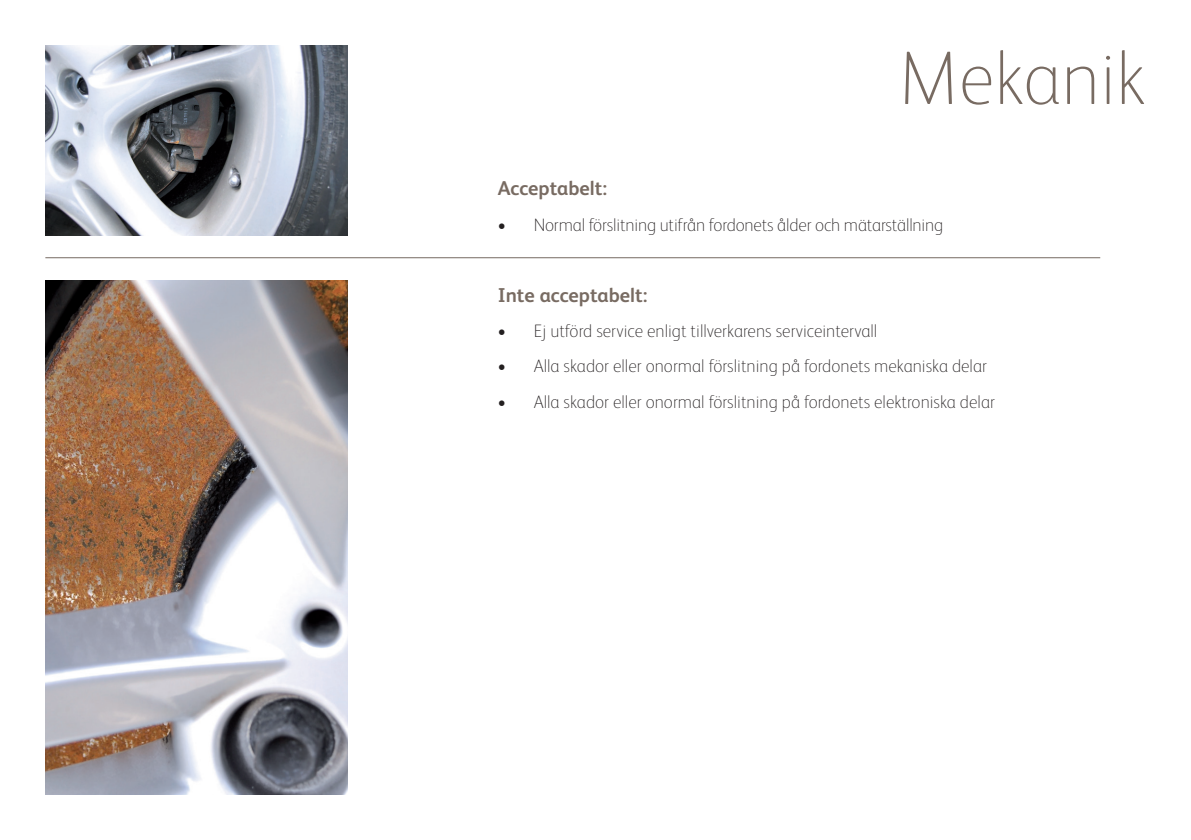
<style>
.page{position:relative;width:1191px;height:840px;background:#fff}
.page>*{position:absolute;margin:0;border:0;box-sizing:border-box;transform-origin:0 0}
.Headline{font:100 76px "FS Albert Pro";color:#786b62}
.Copy_mindre{font:700 20px "FS Albert Pro";color:#786b62}
.t1{font:100 18px "FS Albert Pro";color:#231f20}
</style>
<div class="page">
<img style="left:45px;top:45px;width:303px;height:190px">
<img style="left:45px;top:281px;width:303px;height:513px">
<hr style="left:45px;top:257px;width:1055px;height:1px;background:#766a62">
<p class="Headline" style="left:898px;top:28px;width:249px">Mekanik</p>
<p class="Copy_mindre" style="left:497px;top:174px;width:111px">Acceptabelt:</p>
<p class="t1" style="left:497px;top:213px;width:447px">• Normal förslitning utifrån fordonets ålder och mätarställning</p>
<p class="Copy_mindre" style="left:497px;top:280px;width:151px">Inte acceptabelt:</p>
<p class="t1" style="left:497px;top:319px;width:381px">• Ej utförd service enligt tillverkarens serviceintervall</p>
<p class="t1" style="left:497px;top:354px;width:491px">• Alla skador eller onormal förslitning på fordonets mekaniska delar</p>
<p class="t1" style="left:497px;top:389px;width:499px">• Alla skador eller onormal förslitning på fordonets elektroniska delar</p>
</div>
